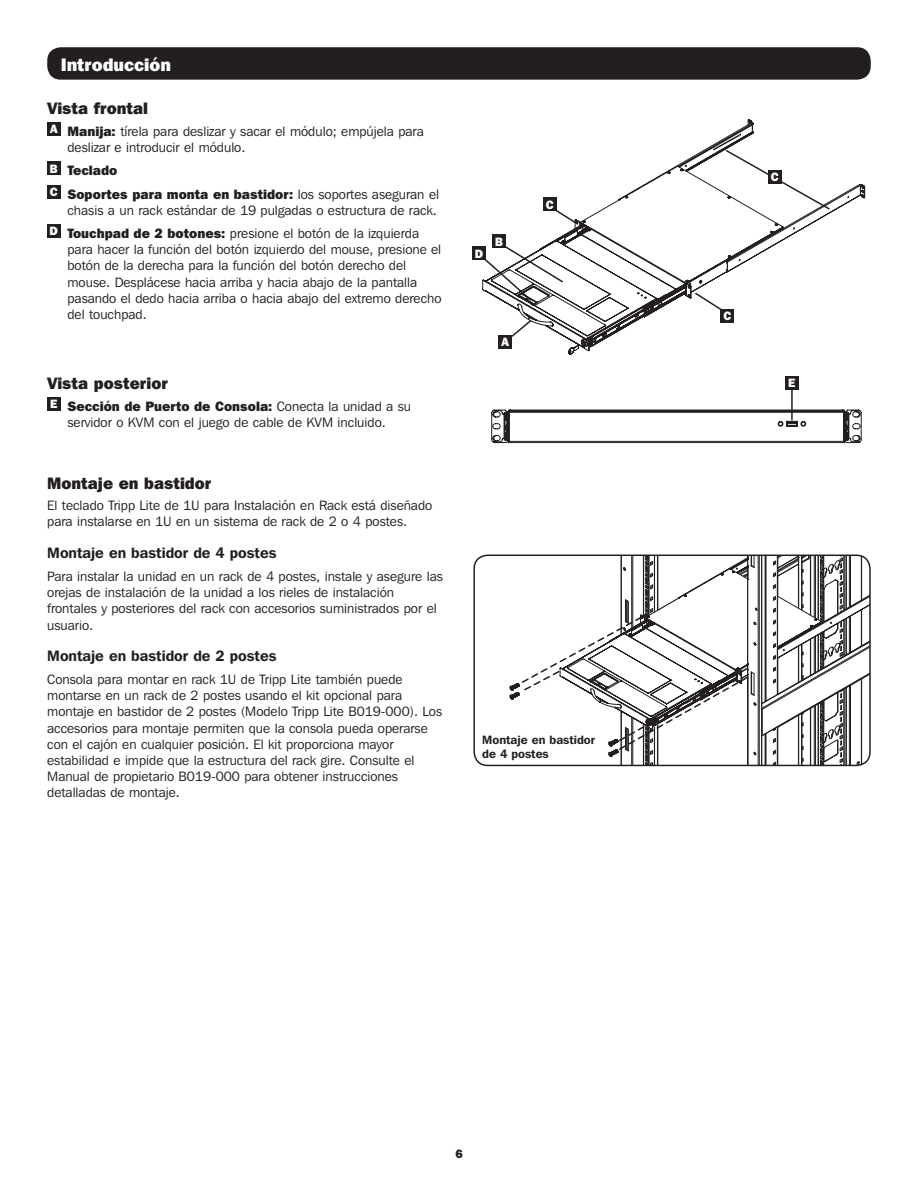
<style>
.page{position:relative;width:918px;height:1188px;background:#fff}
.page>*{position:absolute;margin:0;border:0;box-sizing:border-box;transform-origin:0 0}
.t1{font:800 18px "Franklin Gothic IT Cby BT";color:#fff}
.t2{font:800 16.5px "Franklin Gothic IT Cby BT";color:#231f20}
.t3{font:600 15px "Franklin Gothic IT Cby BT";color:#231f20}
.t4{font:13.5px/16.2px "Franklin Gothic IT Cby BT";color:#231f20}
.t5{font:800 13.5px "Franklin Gothic IT Cby BT";color:#231f20}
.t6{font:600 12px/14.4px "Franklin Gothic IT Cby BT";color:#231f20}
.t7{font:800 12px "Franklin Gothic IT Cby BT";color:#fff}
.t8{font:800 12px "Franklin Gothic IT Cby BT";color:#231f20}
.s1{font-weight:800}
</style>
<div class="page">
<svg style="left:492px;top:119px;width:374px;height:236px"></svg>
<svg style="left:491px;top:409px;width:371px;height:35px"></svg>
<div style="left:47px;top:47px;width:824px;height:33px;background:#231f20;border-radius:14px"></div>
<div style="left:47px;top:122px;width:14px;height:14px;background:#231f20"></div>
<div style="left:47px;top:162px;width:14px;height:13px;background:#231f20"></div>
<div style="left:47px;top:185px;width:14px;height:14px;background:#231f20"></div>
<div style="left:47px;top:224px;width:14px;height:14px;background:#231f20"></div>
<div style="left:47px;top:397px;width:14px;height:14px;background:#231f20"></div>
<div style="left:499px;top:335px;width:13px;height:14px;background:#231f20"></div>
<div style="left:785px;top:376px;width:14px;height:14px;background:#231f20"></div>
<svg style="left:509px;top:555px;width:360px;height:211px"></svg>
<hr style="left:777px;top:555px;width:1px;height:139px;background:#231f20">
<hr style="left:777px;top:727px;width:1px;height:38px;background:#231f20">
<div style="left:473px;top:555px;width:398px;height:211px;border:2px solid #231f20;border-radius:14px"></div>
<div style="left:472px;top:246px;width:14px;height:14px;background:#231f20"></div>
<div style="left:493px;top:235px;width:13px;height:13px;background:#231f20"></div>
<svg style="left:482px;top:241px;width:83px;height:61px"></svg>
<svg style="left:510px;top:318px;width:23px;height:20px"></svg>
<svg style="left:711px;top:133px;width:120px;height:78px"></svg>
<div style="left:768px;top:170px;width:13px;height:14px;background:#231f20"></div>
<div style="left:543px;top:197px;width:13px;height:14px;background:#231f20"></div>
<div style="left:721px;top:309px;width:13px;height:14px;background:#231f20"></div>
<svg style="left:553px;top:208px;width:27px;height:18px"></svg>
<svg style="left:693px;top:291px;width:31px;height:21px"></svg>
<hr style="left:791px;top:388px;width:2px;height:32px;background:#231f20">
<p class="t1" style="left:61px;top:53px;width:112px">Introducción</p>
<p class="t2" style="left:47px;top:98px;width:102px">Vista frontal</p>
<p class="t7" style="left:50px;top:121px;width:9px">A</p>
<p class="t4" style="left:68px;top:123px;width:358px"><span class="s1">Manija:</span> tírela para deslizar y sacar el módulo; empújela para deslizar e introducir el módulo.</p>
<p class="t7" style="left:50px;top:161px;width:9px">B</p>
<p class="t5" style="left:68px;top:162px;width:51px">Teclado</p>
<p class="t7" style="left:50px;top:184px;width:9px">C</p>
<p class="t4" style="left:68px;top:186px;width:373px"><span class="s1">Soportes para monta en bastidor:</span> los soportes aseguran el chasis a un rack estándar de 19 pulgadas o estructura de rack.</p>
<p class="t7" style="left:50px;top:224px;width:10px">D</p>
<p class="t4" style="left:68px;top:225px;width:376px"><span class="s1">Touchpad de 2 botones:</span> presione el botón de la izquierda para hacer la función del botón izquierdo del mouse, presione el botón de la derecha para la función del botón derecho del mouse. Desplácese hacia arriba y hacia abajo de la pantalla pasando el dedo hacia arriba o hacia abajo del extremo derecho del touchpad.</p>
<p class="t2" style="left:47px;top:372px;width:122px">Vista posterior</p>
<p class="t7" style="left:50px;top:396px;width:9px">E</p>
<p class="t4" style="left:68px;top:398px;width:345px"><span class="s1">Sección de Puerto de Consola:</span> Conecta la unidad a su servidor o KVM con el juego de cable de KVM incluido.</p>
<p class="t2" style="left:47px;top:472px;width:166px">Montaje en bastidor</p>
<p class="t4" style="left:47px;top:497px;width:387px">El teclado Tripp Lite de 1U para Instalación en Rack está diseñado para instalarse en 1U en un sistema de rack de 2 o 4 postes.</p>
<p class="t3" style="left:47px;top:543px;width:231px">Montaje en bastidor de 4 postes</p>
<p class="t4" style="left:47px;top:568px;width:397px">Para instalar la unidad en un rack de 4 postes, instale y asegure las orejas de instalación de la unidad a los rieles de instalación frontales y posteriores del rack con accesorios suministrados por el usuario.</p>
<p class="t3" style="left:47px;top:646px;width:231px">Montaje en bastidor de 2 postes</p>
<p class="t4" style="left:47px;top:671px;width:396px">Consola para montar en rack 1U de Tripp Lite también puede montarse en un rack de 2 postes usando el kit opcional para montaje en bastidor de 2 postes (Modelo Tripp Lite B019-000). Los accesorios para montaje permiten que la consola pueda operarse con el cajón en cualquier posición. El kit proporciona mayor estabilidad e impide que la estructura del rack gire. Consulte el Manual de propietario B019-000 para obtener instrucciones detalladas de montaje.</p>
<p class="t7" style="left:475px;top:246px;width:10px">D</p>
<p class="t7" style="left:495px;top:234px;width:9px">B</p>
<p class="t7" style="left:502px;top:334px;width:9px">A</p>
<p class="t7" style="left:546px;top:197px;width:9px">C</p>
<p class="t6" style="left:482px;top:732px;width:114px">Montaje en bastidor de 4 postes</p>
<p class="t7" style="left:771px;top:169px;width:9px">C</p>
<p class="t7" style="left:723px;top:308px;width:9px">C</p>
<p class="t7" style="left:788px;top:375px;width:9px">E</p>
<p class="t8" style="left:456px;top:1146px;width:9px">6</p>
</div>
